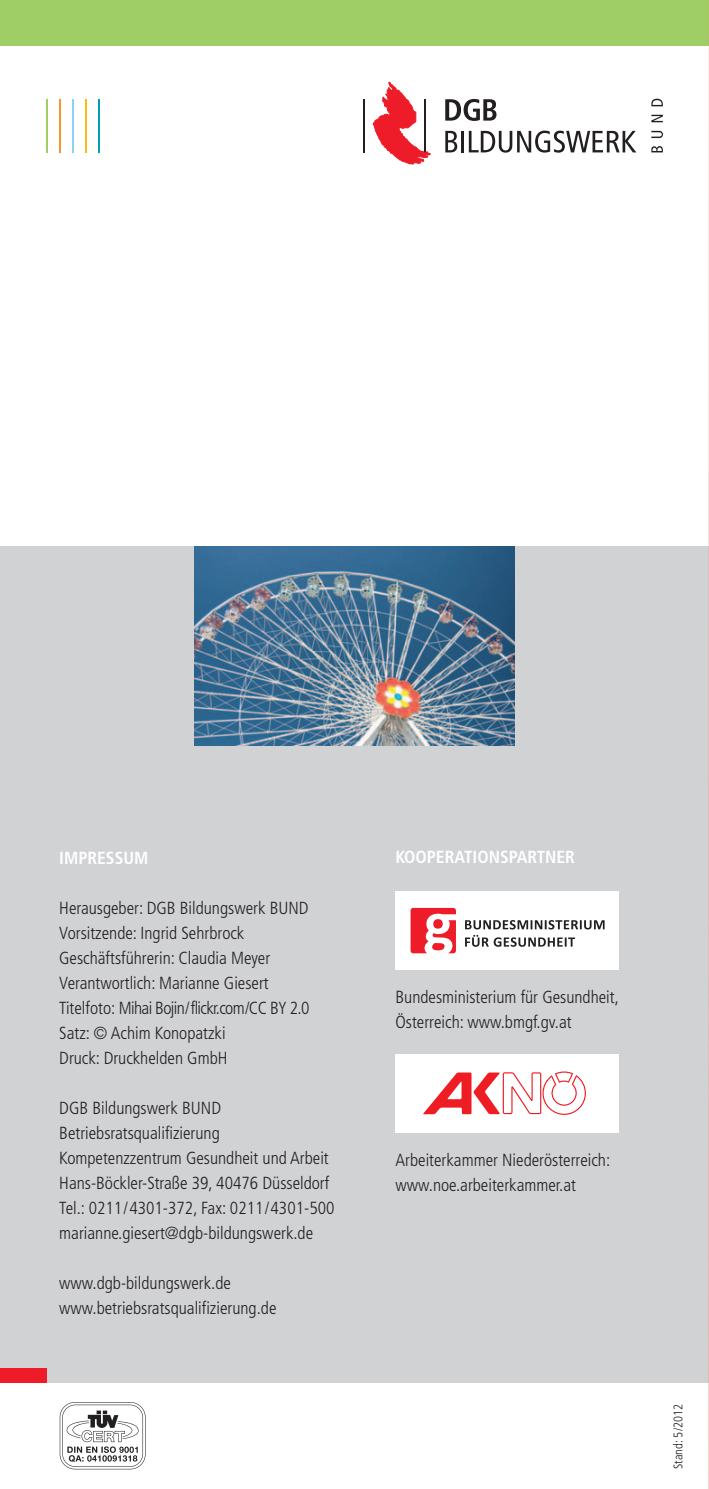
<style>
.page{position:relative;width:709px;height:1489px;background:#fff}
.page>*{position:absolute;margin:0;border:0;box-sizing:border-box;transform-origin:0 0}
.t1{font:300 condensed 17.5px/25px "Frutiger";color:#231f20}
.t2{font:700 condensed 17.5px "Frutiger";color:#fff}
.t3{font:300 condensed 12.5px "Frutiger";color:#231f20}
</style>
<div class="page">
<div style="left:0;top:0;width:709px;height:46px;background:#9fce66"></div>
<div style="left:0;top:546px;width:709px;height:836px;background:#d1d2d4"></div>
<img style="left:195px;top:546px;width:319px;height:199px">
<svg style="left:445px;top:131px;width:12px;height:21px"></svg>
<hr style="left:461px;top:131px;width:3px;height:21px;background:#231f20">
<svg style="left:469px;top:131px;width:167px;height:22px"></svg>
<svg style="left:445px;top:99px;width:51px;height:22px"></svg>
<svg style="left:651px;top:146px;width:12px;height:6px"></svg>
<svg style="left:651px;top:131px;width:12px;height:7px"></svg>
<svg style="left:651px;top:115px;width:12px;height:7px"></svg>
<svg style="left:651px;top:99px;width:12px;height:7px"></svg>
<hr style="left:363px;top:99px;width:1px;height:53px;background:#231f20">
<svg style="left:373px;top:82px;width:57px;height:82px"></svg>
<hr style="left:46px;top:99px;width:1px;height:53px;background:#9fce66">
<hr style="left:59px;top:99px;width:2px;height:53px;background:#f79727">
<hr style="left:72px;top:99px;width:2px;height:53px;background:#89d3f4">
<hr style="left:86px;top:99px;width:1px;height:53px;background:#fcb914">
<hr style="left:99px;top:99px;width:1px;height:53px;background:#00a0b0">
<div style="left:0;top:1368px;width:46px;height:14px;background:#ee1c28"></div>
<svg style="left:60px;top:1402px;width:86px;height:67px"></svg>
<div style="left:395px;top:1053px;width:223px;height:79px;background:#fff"></div>
<svg style="left:423px;top:1071px;width:163px;height:43px"></svg>
<img style="left:708px;top:0;width:1px;height:1488px">
<div style="left:395px;top:891px;width:223px;height:78px;background:#fff"></div>
<svg style="left:465px;top:920px;width:139px;height:26px"></svg>
<svg style="left:409px;top:907px;width:48px;height:47px"></svg>
<svg style="left:410px;top:907px;width:46px;height:46px"></svg>
<p class="t2" style="left:59px;top:850px;width:91px">IMPRESSUM</p>
<p class="t1" style="left:59px;top:896px;width:252px">Herausgeber: DGB Bildungswerk BUND Vorsitzende: Ingrid Sehrbrock Geschäftsführerin: Claudia Meyer Verantwortlich: Marianne Giesert Titelfoto: Mihai Bojin/flickr.com/CC BY 2.0<br>Satz: © Achim Konopatzki<br>Druck: Druckhelden GmbH</p>
<p class="t1" style="left:59px;top:1096px;width:277px">DGB Bildungswerk BUND Betriebsratsqualifizierung Kompetenzzentrum Gesundheit und Arbeit Hans-Böckler-Straße 39, 40476 Düsseldorf Tel.: 0211/4301-372, Fax: 0211/4301-500 marianne.giesert@dgb-bildungswerk.de</p>
<p class="t1" style="left:59px;top:1271px;width:219px">www.dgb-bildungswerk.de www.betriebsratsqualifizierung.de</p>
<p class="t2" style="left:395px;top:850px;width:181px">KOOPERATIONSPARTNER</p>
<p class="t1" style="left:395px;top:986px;width:225px">Bundesministerium für Gesundheit,<br>Österreich: www.bmgf.gv.at</p>
<p class="t1" style="left:395px;top:1148px;width:216px">Arbeiterkammer Niederösterreich: www.noe.arbeiterkammer.at</p>
<p class="t3" style="left:673px;top:1468px;width:67px;rotate:-90deg">Stand: 5/2012</p>
</div>
